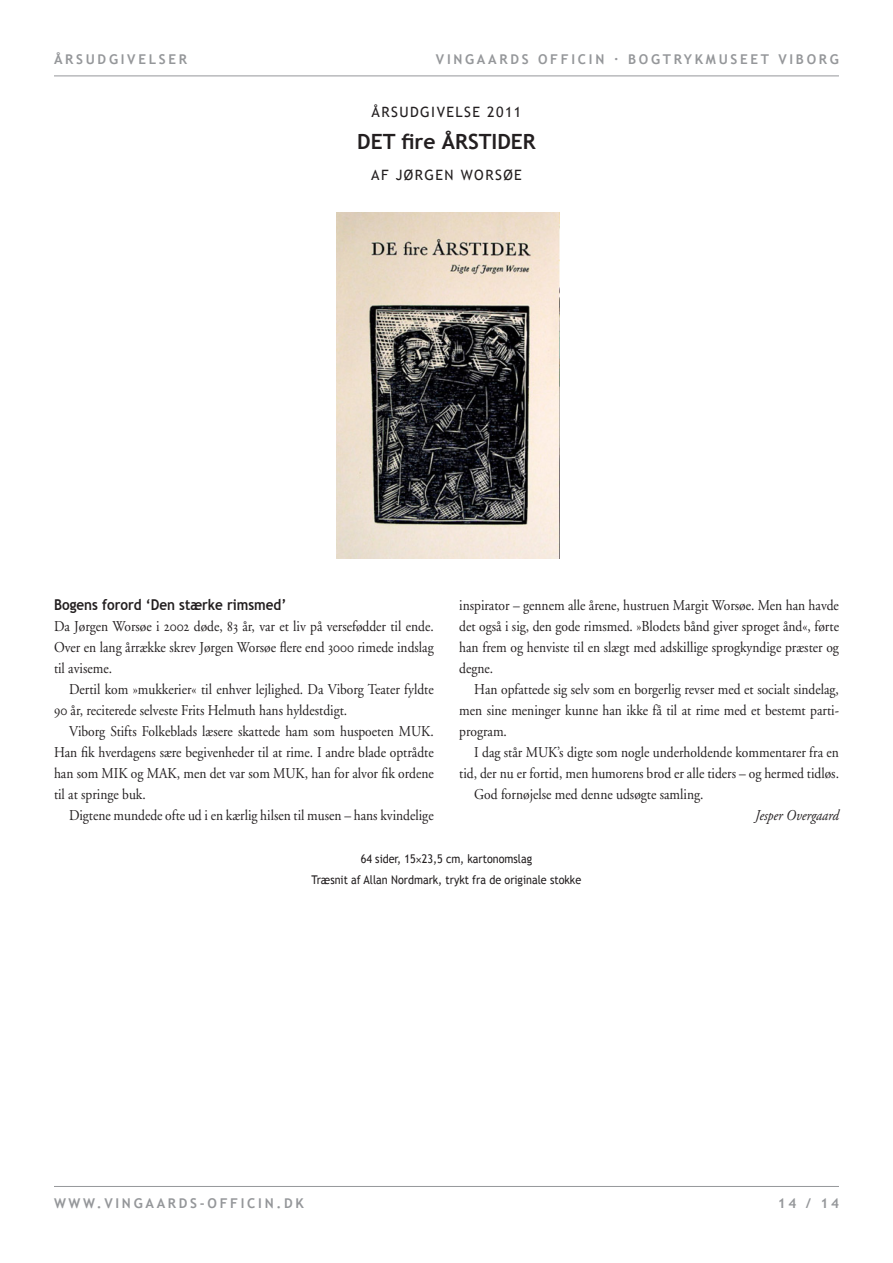
<style>
.page{position:relative;width:893px;height:1263px;background:#fff}
.page>*{position:absolute;margin:0;border:0;box-sizing:border-box;transform-origin:0 0}
.rubrik{font:700 21px "Trebuchet MS";color:#231f20}
.tekst_med_indryk{font:15px/21px "Adobe Garamond";color:#231f20;text-align:justify;scale:.9 1}
.tekst_uden_indryk{font:15px/21px "Adobe Garamond";color:#231f20;text-align:justify;scale:.9 1}
.mellemrubrik{font:700 15px "Trebuchet MS";color:#231f20;scale:.9 1}
.tekst_uden_indryk-2{font:italic 15px "Adobe Garamond";color:#231f20;scale:.9 1}
.manchet{font:14.25px "Trebuchet MS";letter-spacing:.1em;color:#231f20}
.forfatter{font:14.25px "Trebuchet MS";letter-spacing:.1em;color:#231f20}
.t1{font:700 13.5px "Trebuchet MS";letter-spacing:.2em;color:#95979a}
.info{font:12px "Trebuchet MS";color:#231f20;scale:.9 1}
.s1{font-family:"Adobe Garamond Regular SC"}
</style>
<div class="page">
<hr style="left:54px;top:1186px;width:785px;height:1px;background:#95979a">
<hr style="left:54px;top:76px;width:785px;height:1px;background:#95979a">
<img style="left:337px;top:213px;width:222px;height:346px">
<p class="t1" style="left:54px;top:51px;width:135px">ÅRSUDGIVELSER</p>
<p class="t1" style="left:436px;top:51px;width:404px">VINGAARDS OFFICIN · BOGTRYKMUSEET VIBORG</p>
<p class="manchet" style="left:372px;top:103px;width:151px">ÅRSUDGIVELSE 2011</p>
<p class="rubrik" style="left:357px;top:129px;width:180px">DET fire ÅRSTIDER</p>
<p class="forfatter" style="left:371px;top:167px;width:152px">AF JØRGEN WORSØE</p>
<p class="mellemrubrik" style="left:54px;top:596px;width:260px">Bogens forord ‘Den stærke rimsmed’</p>
<p class="tekst_uden_indryk" style="left:54px;top:616px;width:423px">Da Jørgen Worsøe i <span class="s1">2002</span> døde, <span class="s1">83</span> år, var et liv på versefødder til ende.<br>Over en lang årrække skrev Jørgen Worsøe flere end <span class="s1">3000</span> rimede indslag til aviseme.</p>
<p class="tekst_med_indryk" style="left:54px;top:679px;width:423px;text-indent:15px">Dertil kom »mukkerier« til enhver lejlighed. Da Viborg Teater fyldte<br><span class="s1">90</span> år, reciterede selveste Frits Helmuth hans hyldestdigt.</p>
<p class="tekst_med_indryk" style="left:54px;top:721px;width:423px;text-indent:15px">Viborg Stifts Folkeblads læsere skattede ham som huspoeten MUK.<br>Han fik hverdagens sære begivenheder til at rime. I andre blade optrådte han som MIK og MAK, men det var som MUK, han for alvor fik ordene til at springe buk.</p>
<p class="tekst_med_indryk" style="left:69px;top:805px;width:407px">Digtene mundede ofte ud i en kærlig hilsen til musen – hans kvindelige</p>
<p class="tekst_med_indryk" style="left:459px;top:595px;width:423px">inspirator – gennem alle årene, hustruen Margit Worsøe. Men han havde det også i sig, den gode rimsmed. »Blodets bånd giver sproget ånd«, førte han frem og henviste til en slægt med adskillige sprogkyndige præster og degne.</p>
<p class="tekst_med_indryk" style="left:459px;top:679px;width:423px;text-indent:15px">Han opfattede sig selv som en borgerlig revser med et socialt sindelag, men sine meninger kunne han ikke få til at rime med et bestemt parti&shy;program.</p>
<p class="tekst_med_indryk" style="left:459px;top:742px;width:423px;text-align:right">I dag står MUK’s digte som nogle underholdende kommentarer fra en tid, der nu er fortid, men humorens brod er alle tiders – og hermed tidløs.</p>
<p class="tekst_med_indryk" style="left:474px;top:784px;width:256px">God fornøjelse med denne udsøgte samling.</p>
<p class="tekst_uden_indryk-2" style="left:755px;top:807px;width:94px">Jesper Overgaard</p>
<p class="info" style="left:361px;top:852px;width:192px">64 sider, 15 23,5 cm, kartonomslag</p>
<p class="info" style="left:312px;top:873px;width:301px">Træsnit af Allan Nordmark, trykt fra de originale stokke</p>
<p class="t1" style="left:54px;top:1195px;width:251px">WWW.VINGAARDS-OFFICIN.DK</p>
<p class="t1" style="left:778px;top:1195px;width:63px">14 / 14</p>
</div>
